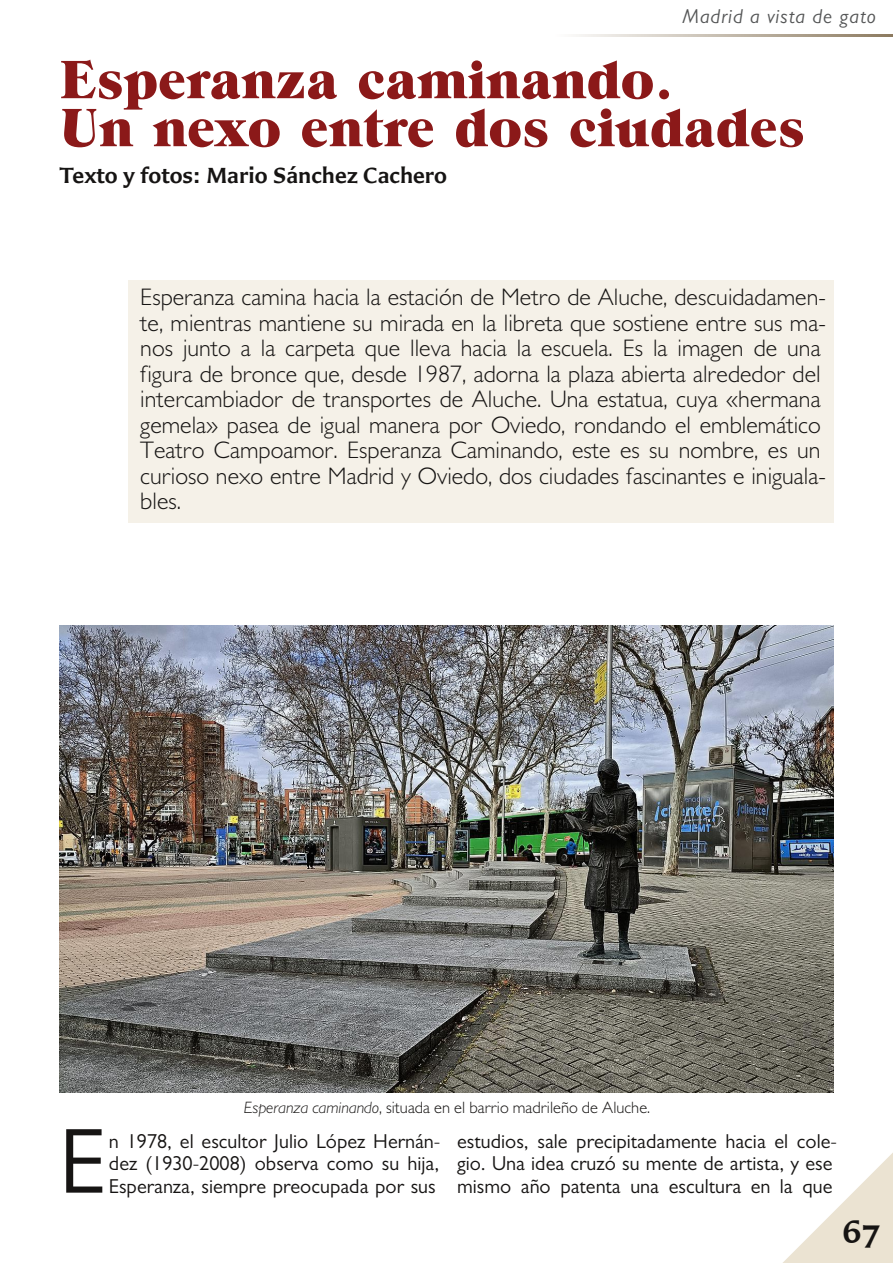
<style>
.page{position:relative;width:893px;height:1263px;background:#fff}
.page>*{position:absolute;margin:0;border:0;box-sizing:border-box;transform-origin:0 0}
.t1{font:93px "Gill Sans";color:#161413}
.t2{font:54px/48px "Grouch IT Cby BT";color:#8b1919}
.t3{font:600 33px "Carter Sans W01";color:#161413}
.t4{font:300 24px/25.5px "Gill Sans";color:#161413}
.t5{font:600 22.5px "Carter Sans W01";color:#161413}
.t6{font:20.25px/22.5px "Gill Sans";color:#161413;text-align:justify}
.t7{font:italic 20.25px "Gill Sans";letter-spacing:.05em;color:#545556}
.t8{font:300 16.5px "Gill Sans";color:#161413}
.s1{font-style:italic}
</style>
<div class="page">
<svg style="left:783px;top:1153px;width:110px;height:110px"></svg>
<svg style="left:576px;top:34px;width:317px;height:2px"></svg>
<div style="left:128px;top:280px;width:705px;height:243px;background:#f5f1e8"></div>
<img style="left:60px;top:625px;width:773px;height:468px">
<p class="t7" style="left:682px;top:4px;width:195px">Madrid a vista de gato</p>
<h2 class="t2" style="left:60px;top:55px;width:747px">Esperanza caminando.<br>Un nexo entre dos ciudades</h2>
<p class="t5" style="left:60px;top:160px;width:389px">Texto y fotos: Mario Sánchez Cachero</p>
<p class="t4" style="left:140px;top:284px;width:687px">Esperanza camina hacia la estación de Metro de Aluche, descuidadamen&shy;te, mientras mantiene su mirada en la libreta que sostiene entre sus ma&shy;nos junto a la carpeta que lleva hacia la escuela. Es la imagen de una figura de bronce que, desde 1987, adorna la plaza abierta alrededor del intercambiador de transportes de Aluche. Una estatua, cuya «hermana gemela» pasea de igual manera por Oviedo, rondando el emblemático Teatro Campoamor. Esperanza Caminando, este es su nombre, es un curioso nexo entre Madrid y Oviedo, dos ciudades fascinantes e iniguala&shy;bles.</p>
<p class="t8" style="left:244px;top:1097px;width:408px"><span class="s1">Esperanza caminando</span>, situada en el barrio madrileño de Aluche.</p>
<h1 class="t1" style="left:59px;top:1108px;width:48px">E</h1>
<p class="t6" style="left:109px;top:1129px;width:333px">n 1978, el escultor Julio López Hernán&shy;dez (1930-2008) observa como su hija, Esperanza, siempre preocupada por sus</p>
<p class="t6" style="left:457px;top:1129px;width:381px;text-align:left">estudios, sale precipitadamente hacia el cole&shy;gio. Una idea cruzó su mente de artista, y ese mismo año patenta una escultura en la que</p>
<h3 class="t3" style="left:842px;top:1210px;width:40px">67</h3>
</div>
